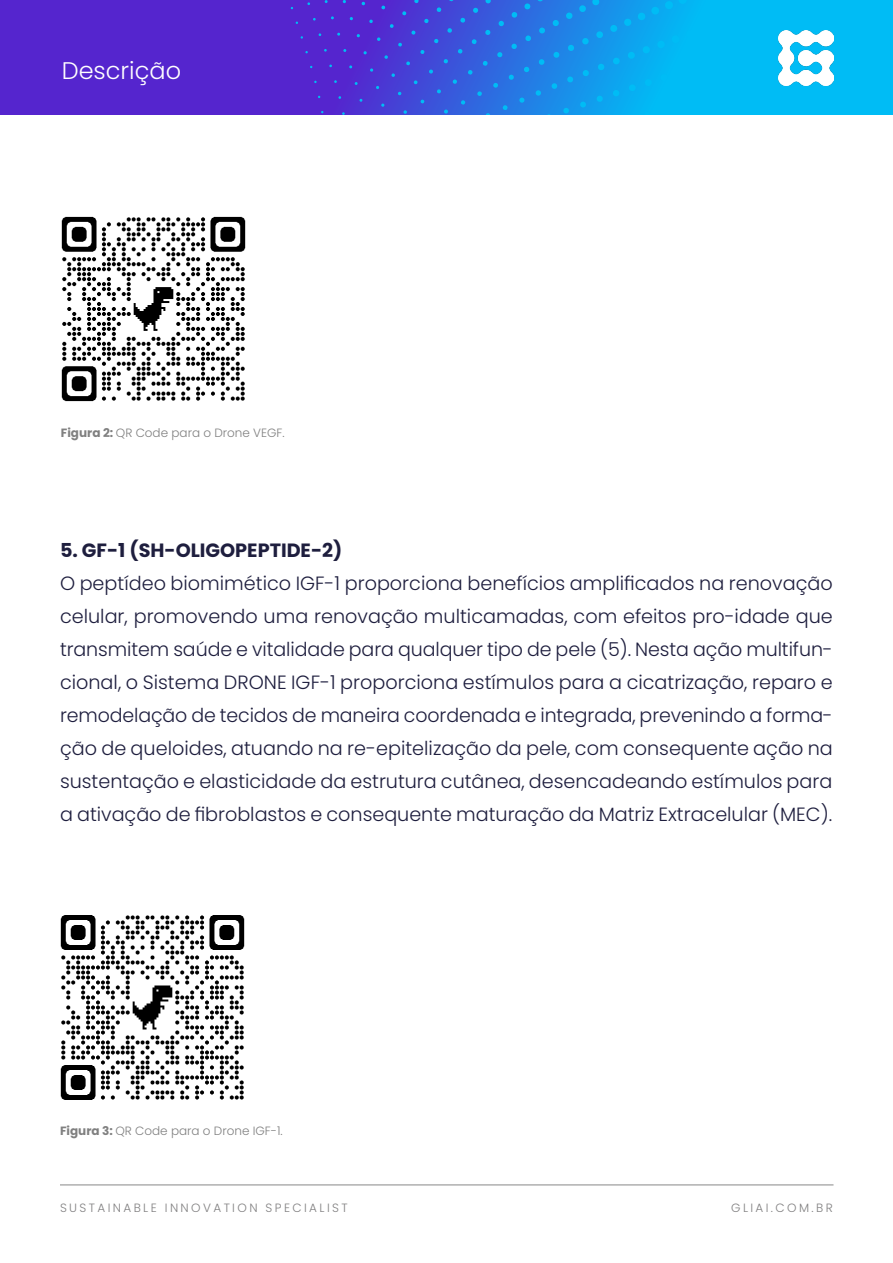
<style>
.page{position:relative;width:893px;height:1263px;background:#fff}
.page>*{position:absolute;margin:0;border:0;box-sizing:border-box;transform-origin:0 0}
.t1{font:300 24px "Poppins";color:#fff}
.t2{font:300 19.2px/33px "Poppins";color:#1e1e3e;text-align:justify}
.t3{font:700 19.2px "Poppins";color:#1e1e3e}
.t4{font:300 12px "Poppins";color:#808080}
.t5{font:300 12px "Poppins";letter-spacing:.2em;color:#818081}
.s1{font-weight:700}
</style>
<div class="page">
<hr style="left:60px;top:1185px;width:773px;height:1px;background:#878787">
<svg style="left:0;top:0;width:893px;height:115px"></svg>
<svg style="left:250px;top:0;width:563px;height:115px"></svg>
<img style="left:778px;top:30px;width:55px;height:56px">
<img style="left:61px;top:216px;width:185px;height:186px">
<img style="left:60px;top:915px;width:185px;height:185px">
<p class="t1" style="left:62px;top:56px;width:121px">Descrição</p>
<p class="t4" style="left:61px;top:426px;width:225px"><span class="s1">Figura 2:</span> QR Code para o Drone VEGF.</p>
<p class="t3" style="left:60px;top:539px;width:284px">5. GF-1 (SH-OLIGOPEPTIDE-2)</p>
<p class="t2" style="left:60px;top:566px;width:774px">O peptídeo biomimético IGF-1 proporciona benefícios amplificados na renovação celular, promovendo uma renovação multicamadas, com efeitos pro-idade que transmitem saúde e vitalidade para qualquer tipo de pele (5). Nesta ação multifun&shy;cional, o Sistema DRONE IGF-1 proporciona estímulos para a cicatrização, reparo e remodelação de tecidos de maneira coordenada e integrada, prevenindo a forma&shy;ção de queloides, atuando na re-epitelização da pele, com consequente ação na sustentação e elasticidade da estrutura cutânea, desencadeando estímulos para a ativação de fibroblastos e consequente maturação da Matriz Extracelular (MEC).</p>
<p class="t4" style="left:60px;top:1124px;width:224px"><span class="s1">Figura 3:</span> QR Code para o Drone IGF-1.</p>
<p class="t5" style="left:60px;top:1201px;width:289px">SUSTAINABLE INNOVATION SPECIALIST</p>
<p class="t5" style="left:731px;top:1201px;width:103px">GLIAI.COM.BR</p>
</div>
